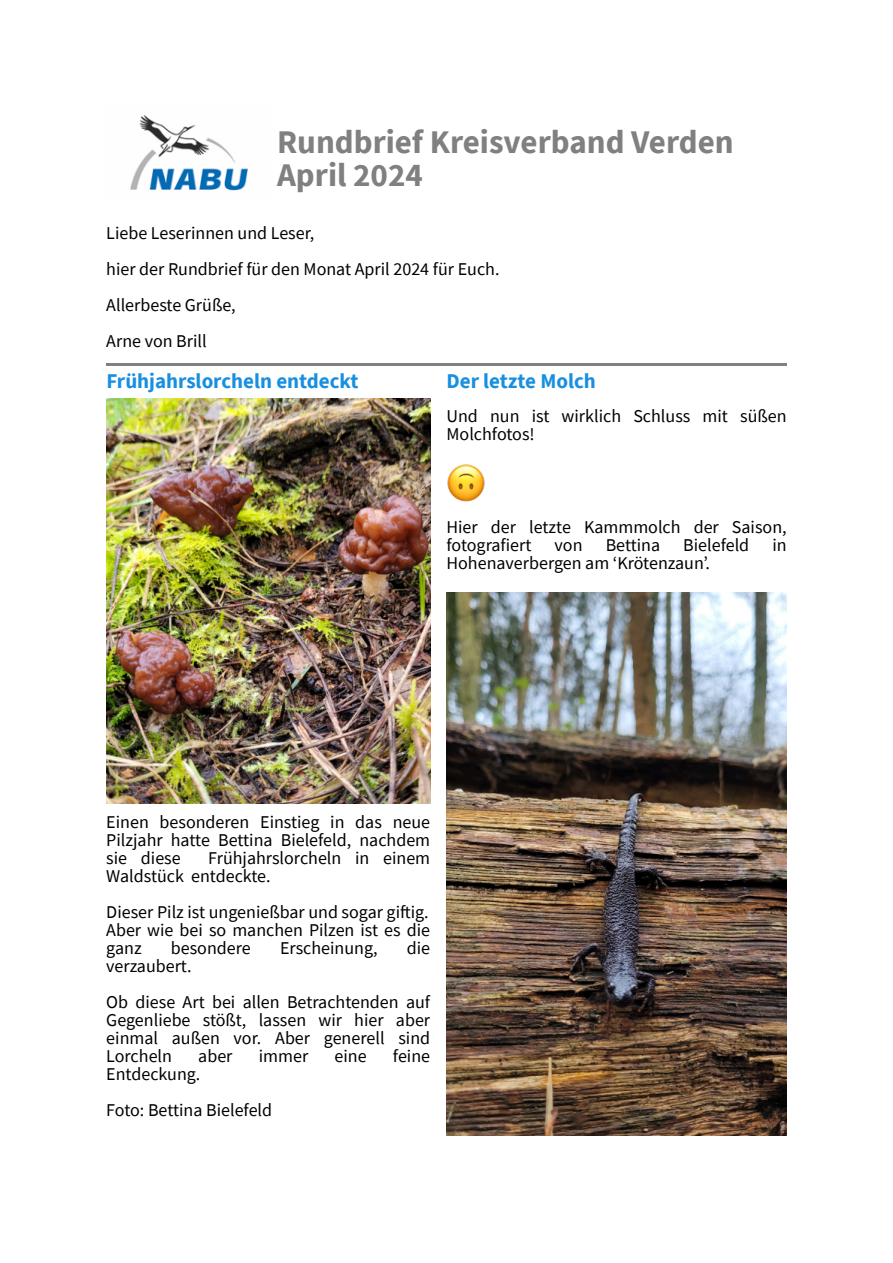
<style>
.page{position:relative;width:893px;height:1263px;background:#fff}
.page>*{position:absolute;margin:0;border:0;box-sizing:border-box;transform-origin:0 0}
.t1{font:700 33px/33px "Source Sans Pro";color:#808080}
.t2{font:700 21px "Source Sans Pro";color:#188fe0}
.t3{font:18px/18px "Source Sans Pro";color:#000}
</style>
<div class="page">
<img style="left:130px;top:115px;width:118px;height:76px">
<hr style="left:106px;top:363px;width:681px;height:3px;background:#808080">
<img style="left:447px;top:464px;width:38px;height:38px">
<img style="left:106px;top:398px;width:324px;height:406px">
<img style="left:446px;top:592px;width:341px;height:543px">
<h1 class="t1" style="left:277px;top:129px;width:458px">Rundbrief Kreisverband Verden<br>April 2024</h1>
<p class="t3" style="left:106px;top:217px;width:395px;line-height:36px">Liebe Leserinnen und Leser,<br>hier der Rundbrief für den Monat April 2024 für Euch.<br>Allerbeste Grüße,<br>Arne von Brill</p>
<p class="t2" style="left:106px;top:372px;width:254px">Frühjahrslorcheln entdeckt</p>
<p class="t2" style="left:446px;top:372px;width:151px">Der letzte Molch</p>
<p class="t3" style="left:446px;top:409px;width:342px">Und nun ist wirklich Schluss mit süßen<br>Molchfotos!</p>
<p class="t3" style="left:446px;top:520px;width:342px">Hier der letzte Kammmolch der Saison, fotografiert</p>
<p class="t3" style="left:555px;top:538px;width:29px">von</p>
<p class="t3" style="left:606px;top:538px;width:56px">Bettina</p>
<p class="t3" style="left:683px;top:538px;width:68px">Bielefeld</p>
<p class="t3" style="left:772px;top:538px;width:16px">in</p>
<p class="t3" style="left:446px;top:556px;width:265px">Hohenaverbergen am ‘Krötenzaun’.</p>
<p class="t3" style="left:106px;top:815px;width:325px;text-align:justify">Einen besonderen Einstieg in das neue Pilzjahr hatte Bettina Bielefeld, nachdem sie diese</p>
<p class="t3" style="left:106px;top:851px;width:325px;text-indent:102px">Frühjahrslorcheln in einem<br>Waldstück entdeckte.</p>
<p class="t3" style="left:106px;top:905px;width:325px;text-align:justify">Dieser Pilz ist ungenießbar und sogar giftig.<br>Aber wie bei so manchen Pilzen ist es die ganz</p>
<p class="t3" style="left:171px;top:941px;width:81px">besondere</p>
<p class="t3" style="left:280px;top:941px;width:99px">Erscheinung,</p>
<p class="t3" style="left:407px;top:941px;width:25px">die</p>
<p class="t3" style="left:106px;top:950px;width:325px;line-height:36px">verzaubert.<br>Ob diese Art bei allen Betrachtenden auf</p>
<p class="t3" style="left:106px;top:1013px;width:325px;text-align:justify">Gegenliebe stößt, lassen wir hier aber einmal außen vor. Aber generell sind Lorcheln</p>
<p class="t3" style="left:198px;top:1049px;width:36px">aber</p>
<p class="t3" style="left:259px;top:1049px;width:51px">immer</p>
<p class="t3" style="left:335px;top:1049px;width:34px">eine</p>
<p class="t3" style="left:393px;top:1049px;width:39px">feine</p>
<p class="t3" style="left:106px;top:1058px;width:167px;line-height:36px">Entdeckung.<br>Foto: Bettina Bielefeld</p>
</div>
